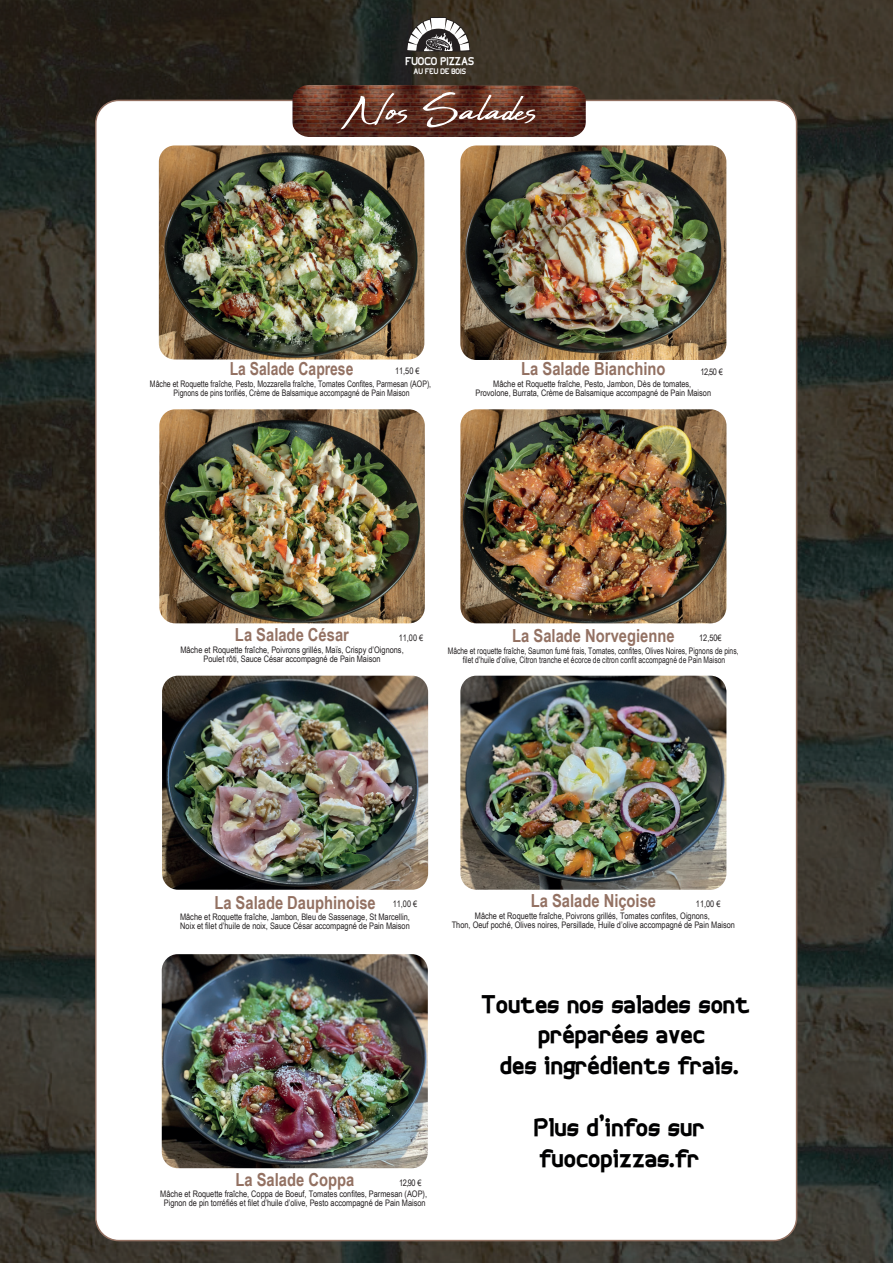
<style>
.page{position:relative;width:893px;height:1263px;background:#fff}
.page>*{position:absolute;margin:0;border:0;box-sizing:border-box;transform-origin:0 0}
.t1{font:45.75px "Abuget";color:#fff;scale:1.39 1}
.t2{font:700 25.65px/30.9px "Bogotana";color:#000001;text-align:center}
.t3{font:700 18px "Arial Narrow";color:#937162}
.t4{font:700 18px "Arial Narrow";color:#937162;scale:.94 1}
.t5{font:700 11.4px "Bogotana";color:#fff;scale:.91 1}
.t6{font:9px/9px "Arial Narrow";color:#231f20;text-align:center}
.t7{font:9px/9px "Arial Narrow";color:#231f20;text-align:center;scale:.91 1}
.t8{font:9px/9px "Arial Narrow";color:#231f20;text-align:center;scale:.94 1}
.t9{font:700 8.1px "Bogotana";color:#fff;scale:.91 1}
</style>
<div class="page">
<img style="left:0;top:0;width:892px;height:1262px">
<svg style="left:405px;top:17px;width:66px;height:35px"></svg>
<div style="left:96px;top:100px;width:700px;height:1141px;background:#fff;border-radius:23px"></div>
<img style="left:292px;top:85px;width:294px;height:52px">
<img style="left:159px;top:145px;width:265px;height:215px;border-radius:16px">
<img style="left:460px;top:676px;width:266px;height:214px;border-radius:16px">
<img style="left:162px;top:954px;width:266px;height:214px;border-radius:16px">
<img style="left:460px;top:145px;width:266px;height:215px;border-radius:16px">
<img style="left:159px;top:409px;width:266px;height:214px;border-radius:16px">
<img style="left:460px;top:409px;width:266px;height:214px;border-radius:16px">
<img style="left:162px;top:676px;width:266px;height:214px;border-radius:16px">
<p class="t5" style="left:405px;top:53px;width:77px">FUOCO PIZZAS</p>
<p class="t9" style="left:413px;top:66px;width:59px">AU FEU DE BOIS</p>
<h1 class="t1" style="left:348px;top:84px;width:138px">Nos Salades</h1>
<h3 class="t4" style="left:230px;top:358px;width:133px">La Salade Caprese</h3>
<p class="t8" style="left:150px;top:380px;width:301px">Mâche et Roquette fraîche, Pesto, Mozzarella fraîche, Tomates Confites, Parmesan (AOP),<br>Pignons de pins torifiés, Crème de Balsamique accompagné de Pain Maison</p>
<p class="t6" style="left:395px;top:366px;width:26px">11,50 €</p>
<h3 class="t3" style="left:521px;top:358px;width:146px">La Salade Bianchino</h3>
<p class="t6" style="left:475px;top:379px;width:237px">Mâche et Roquette fraîche, Pesto, Jambon, Dès de tomates,<br>Provolone, Burrata, Crème de Balsamique accompagné de Pain Maison</p>
<p class="t6" style="left:700px;top:367px;width:24px">12,50 €</p>
<h3 class="t3" style="left:235px;top:624px;width:115px">La Salade César</h3>
<p class="t6" style="left:180px;top:645px;width:225px">Mâche et Roquette fraîche, Poivrons grillés, Maïs, Crispy d’Oignons,<br>Poulet rôti, Sauce César accompagné de Pain Maison</p>
<p class="t6" style="left:399px;top:633px;width:26px">11,00 €</p>
<h3 class="t3" style="left:512px;top:625px;width:164px">La Salade Norvegienne</h3>
<p class="t7" style="left:448px;top:646px;width:321px">Mâche et roquette fraîche, Saumon fumé frais, Tomates, confites, Olives Noires, Pignons de pins, filet d’huile d’olive, Citron tranche et écorce de citron confit accompagné de Pain Maison</p>
<p class="t6" style="left:699px;top:634px;width:24px">12,50€</p>
<h3 class="t3" style="left:531px;top:891px;width:127px">La Salade Niçoise</h3>
<p class="t6" style="left:452px;top:912px;width:285px">Mâche et Roquette fraîche, Poivrons grillés, Tomates confites, Oignons,<br>Thon, Oeuf poché, Olives noires, Persillade, Huile d’olive accompagné de Pain Maison</p>
<h3 class="t3" style="left:214px;top:892px;width:163px">La Salade Dauphinoise</h3>
<p class="t6" style="left:180px;top:912px;width:231px;text-align:left">Mâche et Roquette fraîche, Jambon, Bleu de Sassenage, St Marcellin,<br>Noix et filet d’huile de noix, Sauce César accompagné de Pain Maison</p>
<p class="t6" style="left:393px;top:900px;width:26px">11,00 €</p>
<p class="t6" style="left:696px;top:900px;width:26px">11,00 €</p>
<h3 class="t3" style="left:235px;top:1169px;width:120px">La Salade Coppa</h3>
<p class="t6" style="left:160px;top:1189px;width:268px">Mâche et Roquette fraîche, Coppa de Boeuf, Tomates confites, Parmesan (AOP),<br>Pignon de pin torréfiés et filet d’huile d’olive, Pesto accompagné de Pain Maison</p>
<p class="t6" style="left:399px;top:1178px;width:24px">12,90 €</p>
<h2 class="t2" style="left:481px;top:986px;width:270px">Toutes nos salades sont préparées avec<br>des ingrédients frais.</h2>
<h2 class="t2" style="left:534px;top:1110px;width:172px;text-align:left">Plus d’infos sur fuocopizzas.fr</h2>
</div>
